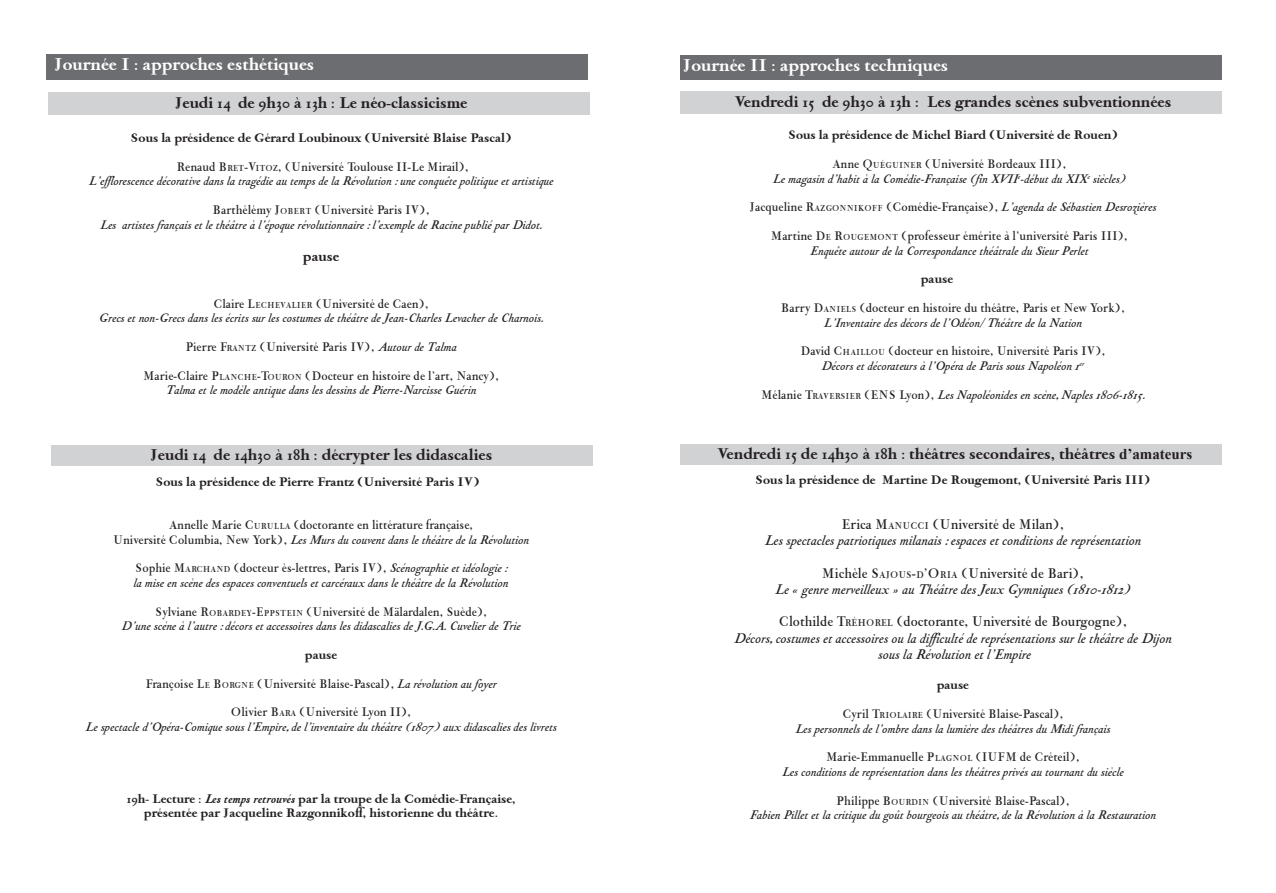
<style>
.page{position:relative;width:1276px;height:893px;background:#fff}
.page>*{position:absolute;margin:0;border:0;box-sizing:border-box;transform-origin:0 0}
.t1{font:700 16.5px "Vizille";color:#fff}
.t2{font:700 15px "Vizille";color:#231f20}
.t3{font:italic 500 13.5px/16.2px "Vizille";color:#231f20;text-align:center}
.t4{font:700 13.5px "Vizille";color:#231f20}
.t5{font:italic 500 12px/14.4px "Vizille";color:#231f20;text-align:center}
.t6{font:500 12px/14.4px "Vizille";color:#231f20;text-align:center}
.t7{font:700 12px/14.4px "Vizille";color:#231f20;text-align:center}
.s1{font-style:normal}
.s2{font-style:normal;font-size:8.4px}
.s3{font-size:8.4px}
.s4{font-style:italic}
.s5{font-family:"Times New Roman"}
.s6{font-style:normal;font-size:9.45px}
</style>
<div class="page">
<div style="left:680px;top:55px;width:542px;height:24px;background:#6c6d70"></div>
<div style="left:47px;top:54px;width:541px;height:25px;background:#6c6d70"></div>
<div style="left:680px;top:91px;width:542px;height:22px;background:#d1d2d4"></div>
<div style="left:680px;top:444px;width:542px;height:21px;background:#d1d2d4"></div>
<div style="left:48px;top:92px;width:541px;height:23px;background:#d1d2d4"></div>
<div style="left:51px;top:445px;width:541px;height:21px;background:#d1d2d4"></div>
<h1 class="t1" style="left:54px;top:54px;width:261px">Journée I : approches esthétiques</h1>
<p class="t2" style="left:175px;top:93px;width:294px">Jeudi 14 de 9h30 à 13h : Le néo-classicisme</p>
<p class="t7" style="left:131px;top:131px;width:383px">Sous la présidence de Gérard Loubinoux (Université Blaise Pascal)</p>
<p class="t5" style="left:89px;top:160px;width:466px"><span class="s1">Renaud B</span><span class="s2">RET</span><span class="s1">-V</span><span class="s2">ITOZ</span><span class="s1">, (Université Toulouse II-Le Mirail),<br></span>L’efflorescence décorative dans la tragédie au temps de la Révolution : une conquête politique et artistique</p>
<p class="t5" style="left:100px;top:203px;width:443px"><span class="s1">Barthélémy J</span><span class="s2">OBERT</span> <span class="s1">(Université Paris IV),<br></span>Les artistes français et le théâtre à l’époque révolutionnaire : l’exemple de Racine publié par Didot.</p>
<p class="t4" style="left:303px;top:248px;width:38px">pause</p>
<p class="t5" style="left:99px;top:297px;width:446px"><span class="s1">Claire L</span><span class="s2">ECHEVALIER</span> <span class="s1">(Université de Caen),<br></span>Grecs et non-Grecs dans les écrits sur les costumes de théâtre de Jean-Charles Levacher de Charnois.</p>
<p class="t6" style="left:185px;top:340px;width:273px">Pierre F<span class="s3">RANTZ</span> (Université Paris IV), <span class="s4">Autour de Talma</span></p>
<p class="t5" style="left:143px;top:369px;width:357px"><span class="s1">Marie-Claire P</span><span class="s2">LANCHE</span><span class="s1">-T</span><span class="s2">OURON</span> <span class="s1">(Docteur en histoire de l’art, Nancy),<br></span>Talma et le modèle antique dans les dessins de Pierre-Narcisse Guérin</p>
<h1 class="t1" style="left:683px;top:55px;width:267px">Journée II : approches techniques</h1>
<p class="t2" style="left:734px;top:92px;width:438px">Vendredi 15 de 9h30 à 13h : Les grandes scènes subventionnées</p>
<p class="t7" style="left:788px;top:128px;width:331px">Sous la présidence de Michel Biard (Université de Rouen)</p>
<p class="t5" style="left:773px;top:157px;width:354px"><span class="s1">Anne Q</span><span class="s2">UÉGUINER</span> <span class="s1">(Université Bordeaux III),<br></span>Le magasin d’habit à la Comédie-Française (fin XVII<sup>e</sup>-début du XIX<sup>e</sup> siècles)</p>
<p class="t6" style="left:749px;top:200px;width:408px">Jacqueline R<span class="s3">AZGONNIKOFF</span> (Comédie-Française), <span class="s4">L’agenda de Sébastien Desrozières</span></p>
<p class="t5" style="left:771px;top:229px;width:358px"><span class="s1">Martine D</span><span class="s2">E</span> <span class="s1">R</span><span class="s2">OUGEMONT</span> <span class="s1">(professeur émérite à l’université Paris III),<br></span>Enquête autour de la Correspondance théâtrale du Sieur Perlet</p>
<p class="t7" style="left:921px;top:272px;width:34px">pause</p>
<p class="t6" style="left:781px;top:301px;width:346px">Barry D<span class="s3">ANIELS</span> (docteur en histoire du théâtre, Paris et New York),<br><span class="s4">L’Inventaire des décors de l’Odéon/ Théâtre de la Nation</span></p>
<p class="t5" style="left:800px;top:344px;width:306px"><span class="s1">David C</span><span class="s2">HAILLOU</span> <span class="s1">(docteur en histoire, Université Paris IV),<br></span>Décors et décorateurs à l’Opéra de Paris sous Napoléon 1<sup>er</sup></p>
<p class="t5" style="left:761px;top:387px;width:385px"><span class="s1">Mélanie T</span><span class="s2">RAVERSIER</span> <span class="s1">(ENS Lyon),</span> Les Napoléonides en scène, Naples 1806-1815.</p>
<p class="t2" style="left:150px;top:446px;width:344px">Jeudi 14 de 14h30 à 18h : décrypter les didascalies</p>
<p class="t2" style="left:717px;top:444px;width:477px">Vendredi 15 de 14h30 à 18h : théâtres secondaires, théâtres <span class="s5">d’amateurs</span></p>
<p class="t7" style="left:755px;top:472px;width:396px">Sous la présidence de Martine De Rougemont, (Université Paris III)</p>
<p class="t7" style="left:155px;top:475px;width:326px">Sous la présidence de Pierre Frantz (Université Paris IV)</p>
<p class="t6" style="left:113px;top:518px;width:417px">Annelle Marie C<span class="s3">URULLA</span> (doctorante en littérature française,<br>Université Columbia, New York), <span class="s4">Les Murs du couvent dans le théâtre de la Révolution</span></p>
<p class="t5" style="left:134px;top:561px;width:376px;text-align:left"><span class="s1">Sophie M</span><span class="s2">ARCHAND</span> <span class="s1">(docteur ès-lettres, Paris IV),</span> Scénographie et idéologie : la mise en scène des espaces conventuels et carcéraux dans le théâtre de la Révolution</p>
<p class="t5" style="left:121px;top:604px;width:401px"><span class="s1">Sylviane R</span><span class="s2">OBARDEY</span><span class="s1">-E</span><span class="s2">PPSTEIN</span> <span class="s1">(Université de Mälardalen, Suède),<br></span>D’une scène à l’autre : décors et accessoires dans les didascalies de J.G.A. Cuvelier de Trie</p>
<p class="t7" style="left:305px;top:648px;width:34px">pause</p>
<p class="t6" style="left:146px;top:676px;width:352px">Françoise L<span class="s3">E</span> B<span class="s3">ORGNE</span> (Université Blaise-Pascal), <span class="s4">La révolution au foyer</span></p>
<p class="t5" style="left:86px;top:705px;width:472px"><span class="s1">Olivier B</span><span class="s2">ARA</span> <span class="s1">(Université Lyon II),<br></span>Le spectacle d’Opéra-Comique sous l’Empire, de l’inventaire du théâtre (1807) aux didascalies des livrets</p>
<p class="t3" style="left:765px;top:517px;width:378px"><span class="s1">Erica M</span><span class="s6">ANUCCI</span> <span class="s1">(Université de Milan),<br></span>Les spectacles patriotiques milanais : espaces et conditions de représentation</p>
<p class="t3" style="left:775px;top:565px;width:357px"><span class="s1">Michèle S</span><span class="s6">AJOUS</span><span class="s1">-</span><span class="s6">D</span><span class="s1">’O</span><span class="s6">RIA</span> <span class="s1">(Université de Bari),<br></span>Le « genre merveilleux » au Théâtre des Jeux Gymniques (1810-1812)</p>
<p class="t3" style="left:734px;top:614px;width:439px"><span class="s1">Clothilde T</span><span class="s6">RÉHOREL</span> <span class="s1">(doctorante, Université de Bourgogne),<br></span>Décors, costumes et accessoires ou la difficulté de représentations sur le théâtre de Dijon sous la Révolution et l’Empire</p>
<p class="t7" style="left:937px;top:678px;width:34px">pause</p>
<p class="t5" style="left:795px;top:707px;width:317px"><span class="s1">Cyril T</span><span class="s2">RIOLAIRE</span> <span class="s1">(Université Blaise-Pascal),<br></span>Les personnels de l’ombre dans la lumière des théâtres du Midi français</p>
<p class="t5" style="left:782px;top:750px;width:343px"><span class="s1">Marie-Emmanuelle P</span><span class="s2">LAGNOL</span> <span class="s1">(IUFM de Créteil),<br></span>Les conditions de représentation dans les théâtres privés au tournant du siècle</p>
<p class="t5" style="left:749px;top:793px;width:408px"><span class="s1">Philippe B</span><span class="s2">OURDIN</span> <span class="s1">(Université Blaise-Pascal),<br></span>Fabien Pillet et la critique du goût bourgeois au théâtre, de la Révolution à la Restauration</p>
<p class="t7" style="left:126px;top:792px;width:391px">19h- Lecture : <span class="s4">Les temps retrouvés</span> par la troupe de la Comédie-Française, présentée par Jacqueline Razgonnikoff, historienne du théâtre.</p>
</div>
